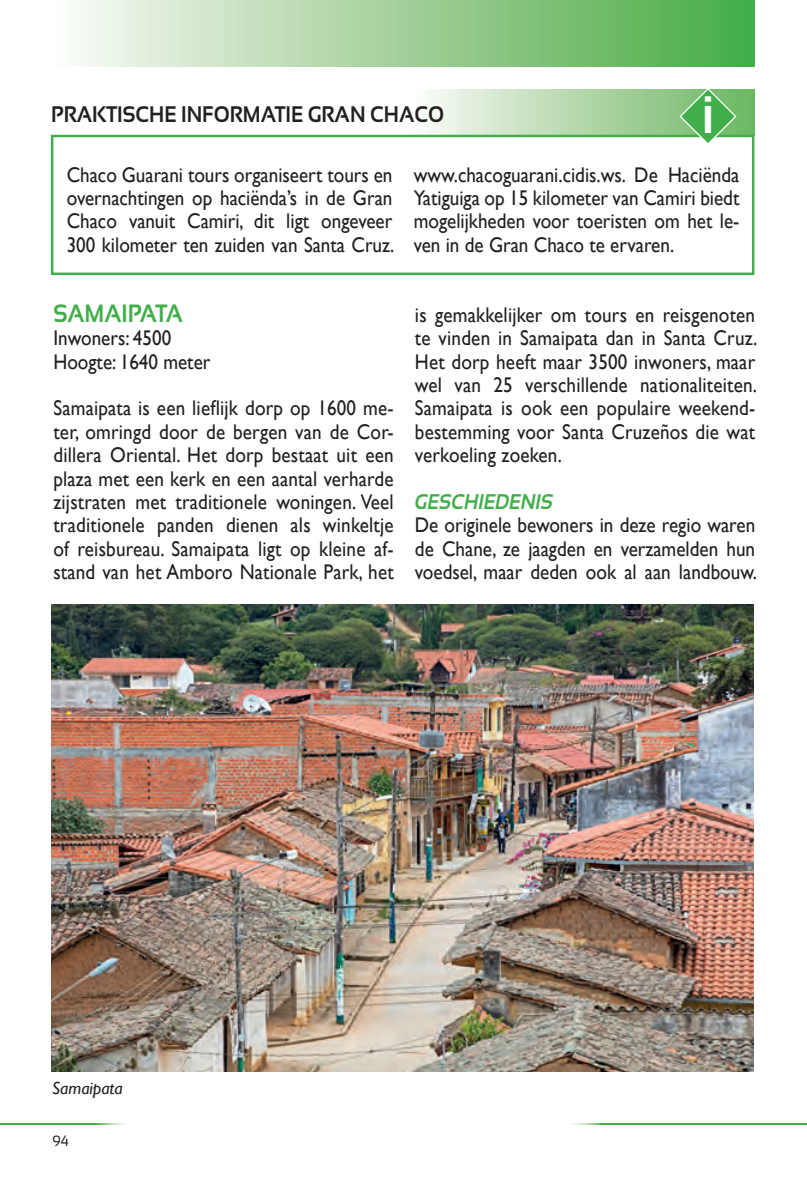
<style>
.page{position:relative;width:807px;height:1184px;background:#fff}
.page>*{position:absolute;margin:0;border:0;box-sizing:border-box;transform-origin:0 0}
.t1{font:700 52.5px "Sansation";color:#fff;scale:.9 1}
.t2{font:700 25px "Sansation";color:#40ae49;scale:.9 1}
.t3{font:700 22.5px "Sansation";color:#231f20;scale:.9 1}
.t4{font:21.25px/23.5px "Gill Sans";color:#231f20;text-align:justify;scale:.9 1}
.t5{font:italic 700 21.25px "Sansation";color:#40ae49;scale:.9 1}
.t6{font:italic 17.5px "Gill Sans";color:#231f20}
.t7{font:15px "Sansation";color:#231f20;scale:.9 1}
</style>
<div class="page">
<div style="left:52px;top:0;width:702px;height:67px;background:linear-gradient(to right,#fdf9f6,#47aa42)"></div>
<svg style="left:414px;top:89px;width:340px;height:46px;background:#bcdcb6"></svg>
<svg style="left:51px;top:135px;width:703px;height:140px"></svg>
<svg style="left:679px;top:89px;width:57px;height:56px;background:#77c279"></svg>
<img style="left:51px;top:604px;width:702px;height:467px">
<img style="left:0;top:1123px;width:125px;height:1px">
<img style="left:573px;top:1123px;width:234px;height:1px">
<p class="t3" style="left:51px;top:102px;width:438px">PRAKTISCHE INFORMATIE GRAN CHACO</p>
<h1 class="t1" style="left:702px;top:85px;width:15px">i</h1>
<p class="t4" style="left:67px;top:163px;width:365px">Chaco Guarani tours organiseert tours en overnachtingen op haciënda’s in de Gran Chaco vanuit Camiri, dit ligt ongeveer 300 kilometer ten zuiden van Santa Cruz.</p>
<p class="t4" style="left:413px;top:163px;width:363px">www.chacoguarani.cidis.ws. De Haciënda Yatiguiga op 15 kilometer van Camiri biedt mogelijkheden voor toeristen om het le&shy;ven in de Gran Chaco te ervaren.</p>
<p class="t2" style="left:53px;top:299px;width:145px">SAMAIPATA</p>
<p class="t4" style="left:53px;top:327px;width:176px">Inwoners: 4500<br>Hoogte: 1640 meter</p>
<p class="t4" style="left:53px;top:397px;width:379px">Samaipata is een lieflijk dorp op 1600 me&shy;ter, omringd door de bergen van de Cor&shy;dillera Oriental. Het dorp bestaat uit een plaza met een kerk en een aantal verharde zijstraten met traditionele woningen. Veel traditionele panden dienen als winkeltje of reisbureau. Samaipata ligt op kleine af&shy;stand van het Amboro Nationale Park, het</p>
<p class="t4" style="left:415px;top:303px;width:382px">is gemakkelijker om tours en reisgenoten te vinden in Samaipata dan in Santa Cruz.<br>Het dorp heeft maar 3500 inwoners, maar wel van 25 verschillende nationaliteiten.<br>Samaipata is ook een populaire weekend&shy;bestemming voor Santa Cruzeños die wat verkoeling zoeken.</p>
<p class="t5" style="left:415px;top:489px;width:155px">GESCHIEDENIS</p>
<p class="t4" style="left:415px;top:514px;width:382px">De originele bewoners in deze regio waren de Chane, ze jaagden en verzamelden hun voedsel, maar deden ook al aan landbouw.</p>
<p class="t6" style="left:52px;top:1077px;width:72px">Samaipata</p>
<p class="t7" style="left:52px;top:1132px;width:20px">94</p>
</div>
